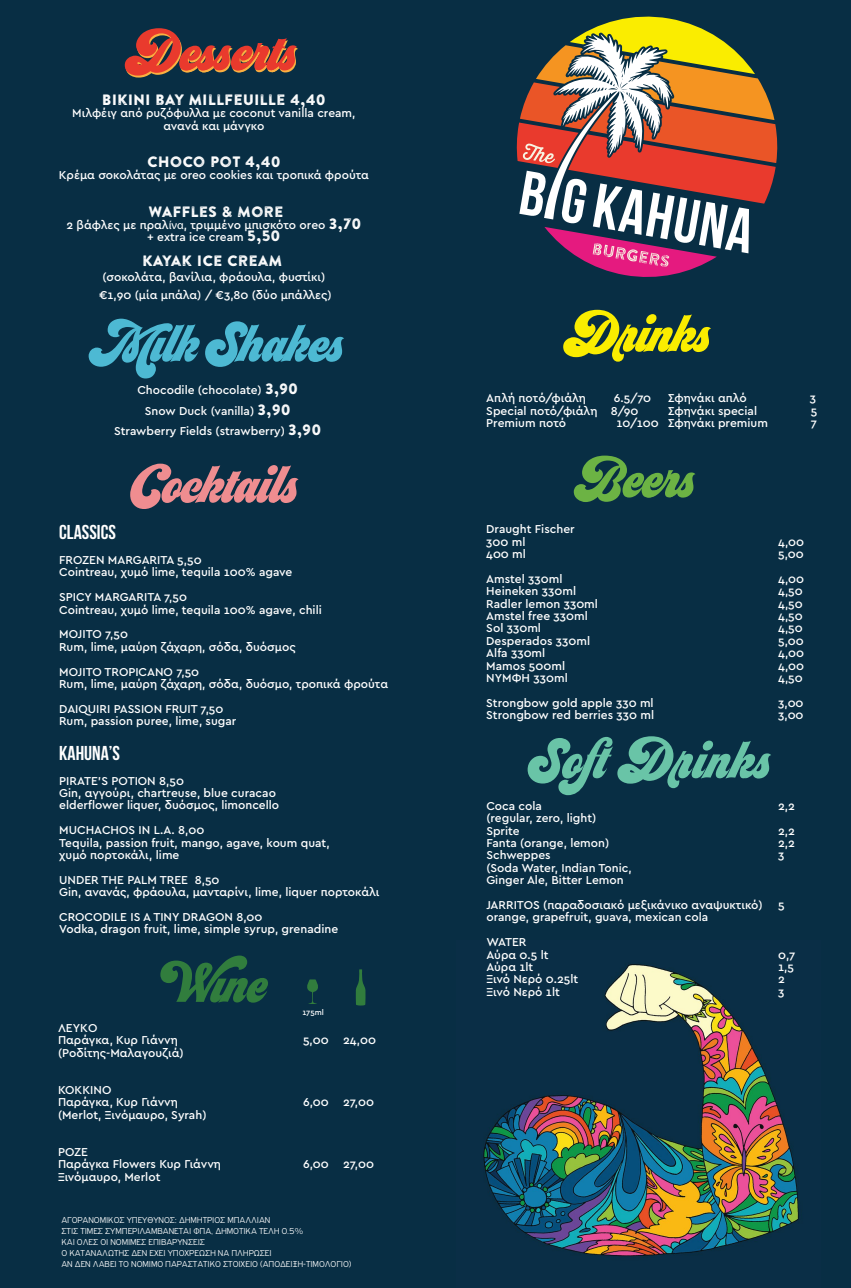
<style>
.page{position:relative;width:851px;height:1288px;background:#fff}
.page>*{position:absolute;margin:0;border:0;box-sizing:border-box;transform-origin:0 0}
.t1{font:60px "Seventies";color:#4db9d3}
.t2{font:60px "Seventies";color:#ef8d90}
.t3{font:60px "Seventies";color:#fbb040}
.t4{font:60px "Seventies";letter-spacing:.02em;color:#69c4a7}
.t5{font:60px "Seventies";color:#faed00}
.t6{font:60px "Seventies";color:#6cb344}
.t7{font:60px "Seventies";color:#317d3d}
.t8{font:700 20px "Bebas Neue";color:#fff}
.t9{font:15px "Brandon Printed One";color:#fff}
.t10{font:500 12px/12.4px "Cera GR";color:#fff}
.t11{font:300 9.1px/11.1px "PF Highway Gothic";color:#fff}
.t12{font:500 8px "Cera GR";color:#fff}
.s1{font-family:"Myriad Pro";font-weight:400}
.s2{font-family:"Brandon Printed One";font-weight:400;font-size:15px}
</style>
<div class="page">
<div style="left:0;top:0;width:850px;height:1287px;background:#082e44"></div>
<svg style="left:307px;top:979px;width:11px;height:25px"></svg>
<svg style="left:355px;top:969px;width:10px;height:36px"></svg>
<img style="left:483px;top:964px;width:316px;height:293px">
<svg style="left:516px;top:17px;width:261px;height:260px"></svg>
<h1 class="t3" style="left:124px;top:16px;width:176px">Desserts</h1>
<p class="t9" style="left:102px;top:90px;width:225px">BIKINI BAY MILLFEUILLE 4,40</p>
<p class="t10" style="left:72px;top:107px;width:284px;text-align:center">Μιλφέιγ από ρυζόφυλλα µε coconut vanilla cream, ανανά και µάνγκο</p>
<p class="t9" style="left:147px;top:152px;width:135px">CHOCO POT 4,40</p>
<p class="t10" style="left:59px;top:169px;width:311px">Κρέµα σοκολάτας µε οreo cookies και τροπικά φρούτα</p>
<p class="t9" style="left:148px;top:202px;width:136px">WAFFLES &amp; MORE</p>
<p class="t10" style="left:66px;top:219px;width:296px;text-align:center">2 βάφλες µε πραλ<span class="s1">ίνα</span>, τριµµένο µπισκότο oreo <span class="s2">3,70 </span>+ extra ice cream <span class="s2">5,50</span></p>
<p class="t9" style="left:142px;top:251px;width:142px">KAYAK ICE CREAM</p>
<p class="t10" style="left:99px;top:267px;width:234px;line-height:18.4px">(σοκολάτα, βανίλια, φράουλα, φυστίκι) €1,90 (µία µπάλα) / €3,80 (δύο µπάλλες)</p>
<h1 class="t1" style="left:91px;top:305px;width:254px">Mılk Shakes</h1>
<p class="t10" style="left:114px;top:380px;width:209px;line-height:20.4px;text-align:center">Chocodile (chocolate) <span class="s2">3,90<br></span>Snow Duck (vanilla) <span class="s2">3,90<br></span>Strawberry Fields (strawberry) <span class="s2">3,90</span></p>
<h1 class="t5" style="left:561px;top:296px;width:151px">Drinks</h1>
<p class="t10" style="left:486px;top:392px;width:101px">Απλή ποτό/φιάλη</p>
<p class="t10" style="left:486px;top:392px;width:166px;text-indent:128px">6.5/70<br>Special ποτό/φιάλη 8/90<br>Premium ποτό</p>
<p class="t10" style="left:616px;top:417px;width:44px">10/100</p>
<p class="t10" style="left:667px;top:392px;width:80px">Σφηνάκι απλό</p>
<p class="t10" style="left:809px;top:392px;width:8px">3</p>
<p class="t10" style="left:667px;top:404px;width:91px">Σφηνάκι special</p>
<p class="t10" style="left:810px;top:404px;width:8px">5</p>
<p class="t10" style="left:667px;top:417px;width:102px">Σφηνάκι premium</p>
<p class="t10" style="left:810px;top:417px;width:8px">7</p>
<h1 class="t2" style="left:129px;top:446px;width:171px">Cocktails</h1>
<h1 class="t6" style="left:576px;top:441px;width:120px">Beers</h1>
<h2 class="t8" style="left:59px;top:521px;width:58px">CLASSICS</h2>
<p class="t10" style="left:59px;top:554px;width:235px">FROZEN MARGARITA 5,50<br>Cointreau, χυµό lime, tequila 100% agave</p>
<p class="t10" style="left:59px;top:591px;width:264px">SPICY MARGARITA 7,50<br>Cointreau, χυµό lime, tequila 100% agave, chili</p>
<p class="t10" style="left:59px;top:628px;width:238px">MOJITO 7,50<br>Rum, lime, µαύρη ζάχαρη, σόδα, δυόσµος</p>
<p class="t10" style="left:59px;top:665px;width:330px">MOJITO TROPICANO 7,50<br>Rum, lime, µαύρη ζάχαρη, σόδα, δυόσµο, τροπικά φρούτα</p>
<p class="t10" style="left:59px;top:702px;width:179px">DAIQUIRI PASSION FRUIT 7,50<br>Rum, passion puree, lime, sugar</p>
<h2 class="t8" style="left:59px;top:742px;width:62px">KAHUNA’S</h2>
<p class="t10" style="left:59px;top:774px;width:221px">PIRATE’S POTION 8,50<br>Gin, αγγούρι, chartreuse, blue curacao elderflower liquer, δυόσµος, limoncello</p>
<p class="t10" style="left:59px;top:824px;width:272px">MUCHACHOS IN L.A. 8,00<br>Tequila, passion fruit, mango, agave, koum quat, χυµό πορτοκάλι, lime</p>
<p class="t10" style="left:59px;top:873px;width:321px">UNDER THE PALM TREE 8,50<br>Gin, ανανάς, φράουλα, µανταρίνι, lime, liquer πορτοκάλι</p>
<p class="t10" style="left:59px;top:910px;width:280px">CROCODILE IS A TINY DRAGON 8,00<br>Vodka, dragon fruit, lime, simple syrup, grenadine</p>
<h1 class="t7" style="left:159px;top:946px;width:108px">Wıne</h1>
<p class="t10" style="left:58px;top:1021px;width:127px">ΛΕΥΚO<br>Παράγκα, Κυρ Γιάννη (Ροδίτης-Μαλαγουζιά)</p>
<p class="t10" style="left:58px;top:1083px;width:150px">ΚΟΚΚΙΝO<br>Παράγκα, Κυρ Γιάννη (Merlot, Ξινόµαυρο, Syrah)</p>
<p class="t10" style="left:58px;top:1145px;width:165px">ΡΟΖΕ<br>Παράγκα Flowers Κυρ Γιάννη<br>Ξινόµαυρο, Merlot</p>
<p class="t12" style="left:302px;top:1007px;width:23px">175ml</p>
<p class="t10" style="left:303px;top:1033px;width:27px">5,00</p>
<p class="t10" style="left:343px;top:1033px;width:34px">24,00</p>
<p class="t10" style="left:303px;top:1095px;width:27px">6,00</p>
<p class="t10" style="left:343px;top:1095px;width:32px">27,00</p>
<p class="t10" style="left:303px;top:1157px;width:27px">6,00</p>
<p class="t10" style="left:343px;top:1157px;width:32px">27,00</p>
<p class="t11" style="left:61px;top:1214px;width:291px">ΑΓΟΡΑΝΟΜΙΚΟΣ ΥΠΕΥΘΥΝOΣ: ∆ΗΜΗΤΡΙΟΣ ΜΠΑΛΛΙΑΝ<br>ΣΤΙΣ ΤΙΜΕΣ ΣΥΜΠΕΡΙΛΑΜΒΑΝΕΤΑΙ ΦΠΑ, ∆ΗΜΟΤΙΚΑ ΤΕΛΗ 0.5%<br>ΚΑΙ ΟΛΕΣ ΟΙ ΝΟΜΙΜΕΣ ΕΠΙΒΑΡΥΝΣΕΙΣ<br>Ο ΚΑΤΑΝΑΛΩΤΗΣ ∆ΕΝ ΕΧΕΙ ΥΠΟΧΡΕΩΣΗ ΝΑ ΠΛΗΡΩΣΕΙ<br>ΑΝ ∆ΕΝ ΛΑΒΕΙ ΤΟ ΝΟΜΙΜΟ ΠΑΡΑΣΤΑΤΙΚΟ ΣΤΟΙΧΕΙΟ (ΑΠΟ∆ΕΙΞΗ-ΤΙΜΟΛΟΓΙΟ)</p>
<p class="t10" style="left:486px;top:523px;width:90px">Draught Fischer<br>300 ml</p>
<p class="t10" style="left:778px;top:535px;width:28px">4,00</p>
<p class="t10" style="left:486px;top:548px;width:41px">400 ml</p>
<p class="t10" style="left:778px;top:548px;width:27px">5,00</p>
<p class="t10" style="left:486px;top:572px;width:78px">Αmstel 330ml</p>
<p class="t10" style="left:778px;top:572px;width:28px">4,00</p>
<p class="t10" style="left:486px;top:585px;width:91px">Ηeineken 330ml</p>
<p class="t10" style="left:778px;top:585px;width:26px">4,50</p>
<p class="t10" style="left:486px;top:597px;width:113px">Radler lemon 330ml</p>
<p class="t10" style="left:778px;top:597px;width:26px">4,50</p>
<p class="t10" style="left:486px;top:610px;width:103px">Amstel free 330ml</p>
<p class="t10" style="left:778px;top:610px;width:26px">4,50</p>
<p class="t10" style="left:486px;top:622px;width:56px">Sol 330ml</p>
<p class="t10" style="left:778px;top:622px;width:26px">4,50</p>
<p class="t10" style="left:486px;top:634px;width:105px">Desperados 330ml</p>
<p class="t10" style="left:778px;top:634px;width:27px">5,00</p>
<p class="t10" style="left:486px;top:647px;width:60px">Alfa 330ml</p>
<p class="t10" style="left:778px;top:647px;width:28px">4,00</p>
<p class="t10" style="left:486px;top:659px;width:80px">Mamos 500ml</p>
<p class="t10" style="left:778px;top:659px;width:28px">4,00</p>
<p class="t10" style="left:486px;top:672px;width:83px">ΝΥΜΦΗ 330ml</p>
<p class="t10" style="left:778px;top:672px;width:26px">4,50</p>
<p class="t10" style="left:486px;top:696px;width:169px">Strongbow gold apple 330 ml</p>
<p class="t10" style="left:778px;top:696px;width:27px">3,00</p>
<p class="t10" style="left:486px;top:709px;width:169px">Strongbow red berries 330 ml</p>
<p class="t10" style="left:778px;top:709px;width:27px">3,00</p>
<h1 class="t4" style="left:526px;top:722px;width:246px">So Drinks</h1>
<p class="t10" style="left:486px;top:799px;width:57px">Coca cola</p>
<p class="t10" style="left:778px;top:799px;width:18px">2,2</p>
<p class="t10" style="left:486px;top:812px;width:111px">(regular, zero, light)<br>Sprite</p>
<p class="t10" style="left:778px;top:824px;width:18px">2,2</p>
<p class="t10" style="left:486px;top:836px;width:124px">Fanta (orange, lemon)</p>
<p class="t10" style="left:778px;top:836px;width:18px">2,2</p>
<p class="t10" style="left:486px;top:849px;width:66px">Schweppes</p>
<p class="t10" style="left:778px;top:849px;width:8px">3</p>
<p class="t10" style="left:486px;top:861px;width:147px">(Soda Water, Indian Tonic,<br>Ginger Ale, Bitter Lemon</p>
<p class="t10" style="left:486px;top:898px;width:278px">JARRITOS (παραδοσιακό µεξικάνικο αναψυκτικό)</p>
<p class="t10" style="left:778px;top:898px;width:8px">5</p>
<p class="t10" style="left:486px;top:905px;width:223px;line-height:24.8px">orange, grapefruit, guava, mexican cola<br>WATER</p>
<p class="t10" style="left:486px;top:948px;width:64px">Aύρα 0.5 lt</p>
<p class="t10" style="left:778px;top:948px;width:19px">0,7</p>
<p class="t10" style="left:486px;top:960px;width:48px">Αύρα 1lt</p>
<p class="t10" style="left:778px;top:960px;width:17px">1,5</p>
<p class="t10" style="left:486px;top:973px;width:93px">Ξινό Νερό 0.25lt</p>
<p class="t10" style="left:778px;top:973px;width:8px">2</p>
<p class="t10" style="left:486px;top:985px;width:75px">Ξινό Νερό 1lt</p>
<p class="t10" style="left:778px;top:985px;width:8px">3</p>
</div>
